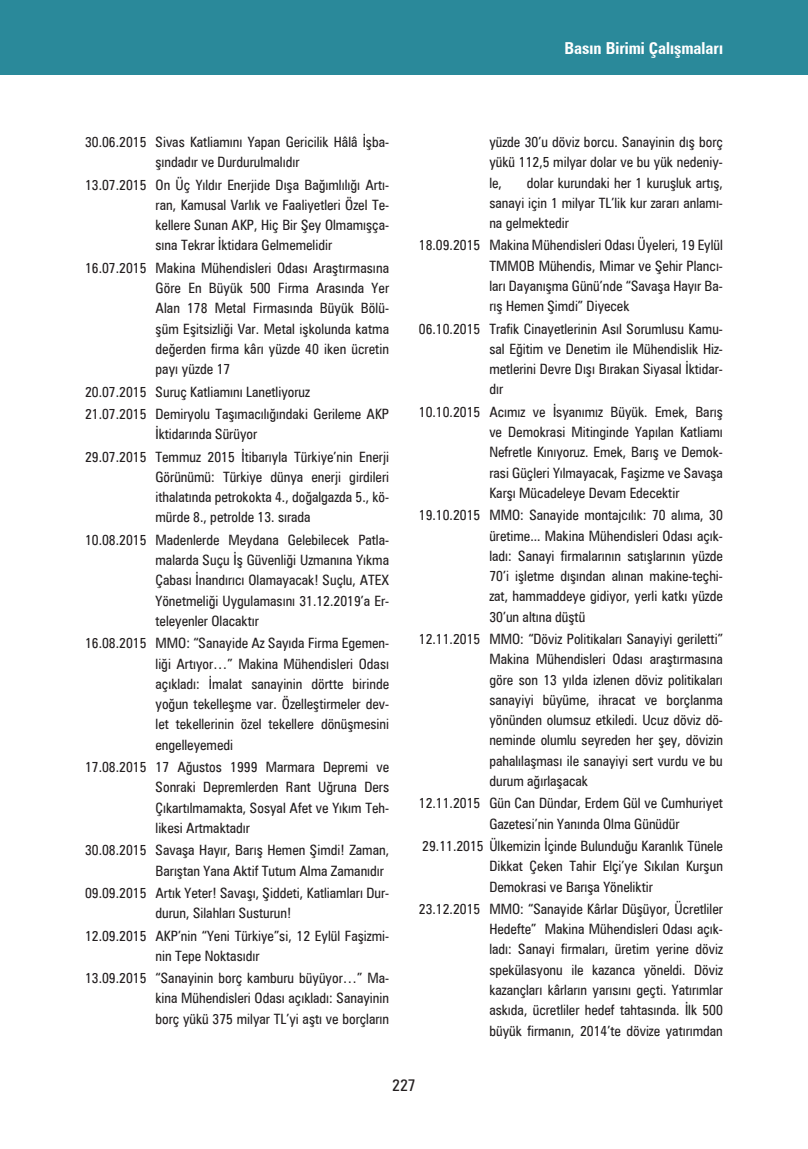
<style>
.page{position:relative;width:808px;height:1149px;background:#fff}
.page>*{position:absolute;margin:0;border:0;box-sizing:border-box;transform-origin:0 0}
.t1{font:700 condensed 16.5px "Zurich BT";color:#fff}
.t2{font:condensed 16.5px "Zurich BT";color:#231f20}
.calismarap_metin{font:condensed 14.25px/20.2px "Zurich BT";color:#231f20;text-align:justify}
</style>
<div class="page">
<div style="left:0;top:0;width:808px;height:75px;background:#2a899a"></div>
<p class="calismarap_metin" style="left:156px;top:132px;width:235px;text-indent:-70px">30.06.2015 Sivas Katliamını Yapan Gericilik Hâlâ İşba&shy;şındadır ve Durdurulmalıdır</p>
<p class="calismarap_metin" style="left:156px;top:174px;width:235px;text-indent:-70px">13.07.2015 On Üç Yıldır Enerjide Dışa Bağımlılığı Artı&shy;ran, Kamusal Varlık ve Faaliyetleri Özel Te&shy;kellere Sunan AKP, Hiç Bir Şey Olmamışça&shy;sına Tekrar İktidara Gelmemelidir</p>
<p class="calismarap_metin" style="left:156px;top:257px;width:235px;text-indent:-70px">16.07.2015 Makina Mühendisleri Odası Araştırmasına Göre En Büyük 500 Firma Arasında Yer Alan 178 Metal Firmasında Büyük Bölü&shy;şüm Eşitsizliği Var. Metal işkolunda katma değerden firma kârı yüzde 40 iken ücretin payı yüzde 17</p>
<p class="calismarap_metin" style="left:85px;top:381px;width:226px">20.07.2015 Suruç Katliamını Lanetliyoruz</p>
<p class="calismarap_metin" style="left:156px;top:403px;width:235px;text-indent:-70px">21.07.2015 Demiryolu Taşımacılığındaki Gerileme AKP<br>İktidarında Sürüyor</p>
<p class="calismarap_metin" style="left:156px;top:446px;width:235px;text-indent:-70px">29.07.2015 Temmuz 2015 İtibarıyla Türkiye’nin Enerji Görünümü: Türkiye dünya enerji girdileri ithalatında petrokokta 4., doğalgazda 5., kö&shy;mürde 8., petrolde 13. sırada</p>
<p class="calismarap_metin" style="left:156px;top:529px;width:235px;text-indent:-70px">10.08.2015 Madenlerde Meydana Gelebilecek Patla&shy;malarda Suçu İş Güvenliği Uzmanına Yıkma Çabası İnandırıcı Olamayacak! Suçlu, ATEX Yönetmeliği Uygulamasını 31.12.2019’a Er&shy;teleyenler Olacaktır</p>
<p class="calismarap_metin" style="left:156px;top:632px;width:235px;text-indent:-70px">16.08.2015 MMO: “Sanayide Az Sayıda Firma Egemen&shy;liği Artıyor…” Makina Mühendisleri Odası açıkladı: İmalat sanayinin dörtte birinde yoğun tekelleşme var. Özelleştirmeler dev&shy;let tekellerinin özel tekellere dönüşmesini engelleyemedi</p>
<p class="calismarap_metin" style="left:156px;top:756px;width:235px;text-indent:-70px">17.08.2015 17 Ağustos 1999 Marmara Depremi ve Sonraki Depremlerden Rant Uğruna Ders Çıkartılmamakta, Sosyal Afet ve Yıkım Teh&shy;likesi Artmaktadır</p>
<p class="calismarap_metin" style="left:156px;top:839px;width:235px;text-indent:-70px">30.08.2015 Savaşa Hayır, Barış Hemen Şimdi! Zaman,<br>Barıştan Yana Aktif Tutum Alma Zamanıdır</p>
<p class="calismarap_metin" style="left:156px;top:882px;width:235px;text-indent:-70px">09.09.2015 Artık Yeter! Savaşı, Şiddeti, Katliamları Dur&shy;durun, Silahları Susturun!</p>
<p class="calismarap_metin" style="left:156px;top:924px;width:235px;text-indent:-70px">12.09.2015 AKP’nin “Yeni Türkiye”si, 12 Eylül Faşizmi&shy;nin Tepe Noktasıdır</p>
<p class="calismarap_metin" style="left:156px;top:967px;width:235px;text-indent:-70px">13.09.2015 “Sanayinin borç kamburu büyüyor…” Ma&shy;kina Mühendisleri Odası açıkladı: Sanayinin borç yükü 375 milyar TL’yi aştı ve borçların</p>
<p class="t1" style="left:564px;top:38px;width:160px">Basın Birimi Çalışmaları</p>
<p class="calismarap_metin" style="left:489px;top:132px;width:235px">yüzde 30’u döviz borcu. Sanayinin dış borç yükü 112,5 milyar dolar ve bu yük nedeniy&shy;le,</p>
<p class="calismarap_metin" style="left:489px;top:172px;width:235px;text-indent:38px">dolar kurundaki her 1 kuruşluk artış, sanayi için 1 milyar TL’lik kur zararı anlamı&shy;na gelmektedir</p>
<p class="calismarap_metin" style="left:489px;top:235px;width:235px;text-indent:-70px">18.09.2015 Makina Mühendisleri Odası Üyeleri, 19 Eylül TMMOB Mühendis, Mimar ve Şehir Plancı&shy;ları Dayanışma Günü’nde “Savaşa Hayır Ba&shy;rış Hemen Şimdi” Diyecek</p>
<p class="calismarap_metin" style="left:489px;top:318px;width:235px;text-indent:-70px">06.10.2015 Trafik Cinayetlerinin Asıl Sorumlusu Kamu&shy;sal Eğitim ve Denetim ile Mühendislik Hiz&shy;metlerini Devre Dışı Bırakan Siyasal İktidar&shy;dır</p>
<p class="calismarap_metin" style="left:489px;top:401px;width:235px;text-indent:-70px">10.10.2015 Acımız ve İsyanımız Büyük. Emek, Barış ve Demokrasi Mitinginde Yapılan Katliamı Nefretle Kınıyoruz. Emek, Barış ve Demok&shy;rasi Güçleri Yılmayacak, Faşizme ve Savaşa Karşı Mücadeleye Devam Edecektir</p>
<p class="calismarap_metin" style="left:489px;top:505px;width:235px;text-indent:-70px">19.10.2015 MMO: Sanayide montajcılık: 70 alıma, 30 üretime... Makina Mühendisleri Odası açık&shy;ladı: Sanayi firmalarının satışlarının yüzde 70’i işletme dışından alınan makine-teçhi&shy;zat, hammaddeye gidiyor, yerli katkı yüzde 30’un altına düştü</p>
<p class="calismarap_metin" style="left:489px;top:628px;width:235px;text-indent:-70px">12.11.2015 MMO: “Döviz Politikaları Sanayiyi geriletti” Makina Mühendisleri Odası araştırmasına göre son 13 yılda izlenen döviz politikaları sanayiyi büyüme, ihracat ve borçlanma yönünden olumsuz etkiledi. Ucuz döviz dö&shy;neminde olumlu seyreden her şey, dövizin pahalılaşması ile sanayiyi sert vurdu ve bu durum ağırlaşacak</p>
<p class="calismarap_metin" style="left:489px;top:792px;width:235px;text-indent:-70px">12.11.2015 Gün Can Dündar, Erdem Gül ve Cumhuriyet<br>Gazetesi’nin Yanında Olma Günüdür</p>
<p class="calismarap_metin" style="left:489px;top:835px;width:235px;text-indent:-67px">29.11.2015 Ülkemizin İçinde Bulunduğu Karanlık Tünele Dikkat Çeken Tahir Elçi’ye Sıkılan Kurşun Demokrasi ve Barışa Yöneliktir</p>
<p class="calismarap_metin" style="left:489px;top:898px;width:235px;text-indent:-70px">23.12.2015 MMO: “Sanayide Kârlar Düşüyor, Ücretliler Hedefte” Makina Mühendisleri Odası açık&shy;ladı: Sanayi firmaları, üretim yerine döviz spekülasyonu ile kazanca yöneldi. Döviz kazançları kârların yarısını geçti. Yatırımlar askıda, ücretliler hedef tahtasında. İlk 500 büyük firmanın, 2014’te dövize yatırımdan</p>
<p class="t2" style="left:392px;top:1075px;width:25px">227</p>
</div>
